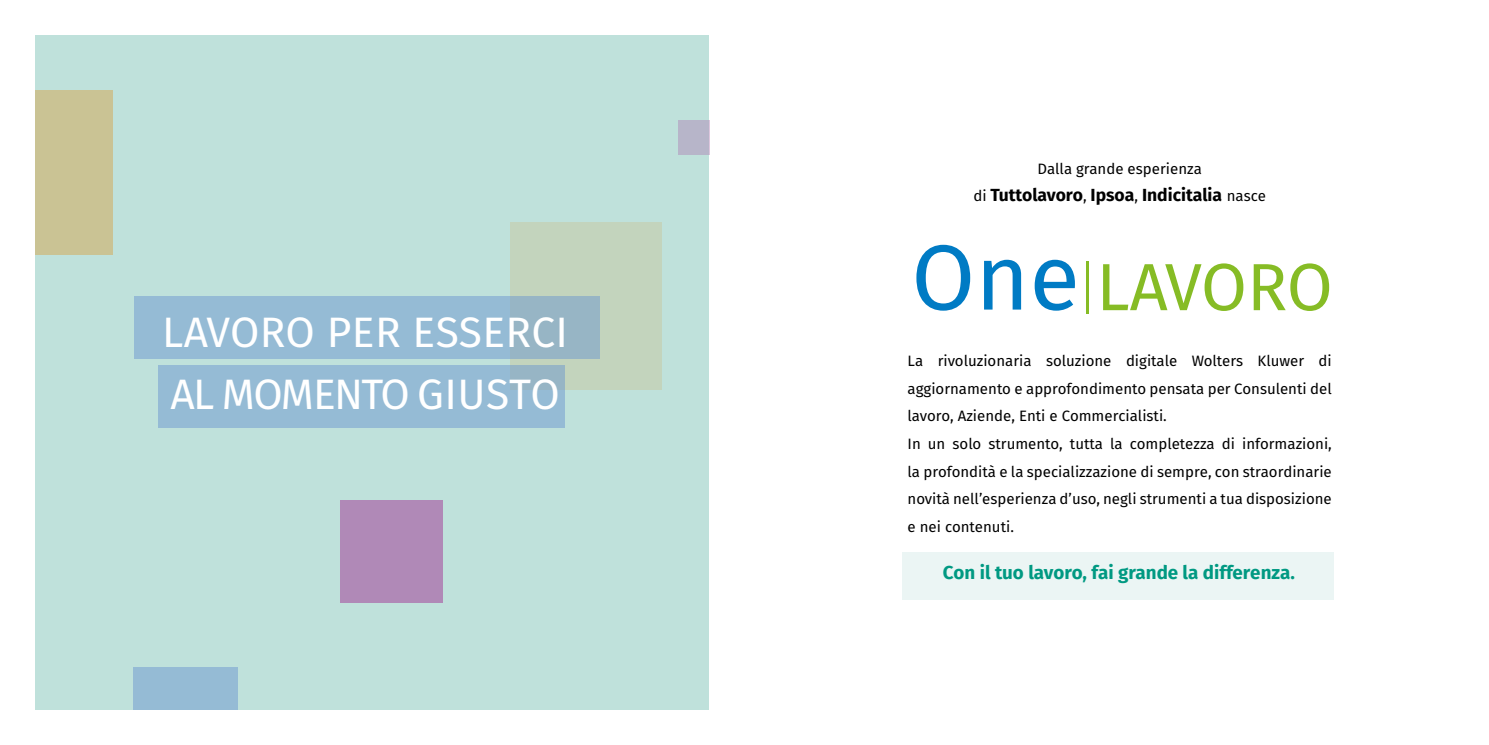
<style>
.page{position:relative;width:1489px;height:745px;background:#fff}
.page>*{position:absolute;margin:0;border:0;box-sizing:border-box;transform-origin:0 0}
.t1{font:92.38px "Fira Sans";color:#007bc4}
.t2{font:42.5px/62.5px "Fira Sans";color:#fff}
.t3{font:700 18.75px "Fira Sans";color:#009982}
.t4{font:700 17.5px "Fira Sans";color:#000}
.t5{font:15px/27.5px "Fira Sans";color:#000}
.s1{font-weight:400;font-size:15px}
</style>
<div class="page">
<div style="left:35px;top:35px;width:674px;height:674px;background:#bfe1db"></div>
<div style="left:510px;top:221px;width:152px;height:168px;background:#c3d4bd"></div>
<div style="left:902px;top:551px;width:431px;height:48px;background:#ebf5f4"></div>
<hr style="left:1086px;top:261px;width:2px;height:52px;background:#86bc25">
<svg style="left:1103px;top:263px;width:140px;height:48px"></svg>
<svg style="left:1253px;top:263px;width:75px;height:48px"></svg>
<div style="left:35px;top:90px;width:78px;height:165px;background:#cac394"></div>
<div style="left:340px;top:500px;width:103px;height:102px;background:#b089b7"></div>
<div style="left:135px;top:296px;width:464px;height:63px;background:linear-gradient(to right,#94bdd9,#96b7cb)"></div>
<div style="left:133px;top:666px;width:104px;height:43px;background:#95bbd5"></div>
<div style="left:678px;top:120px;width:31px;height:35px;background:#b7b5c9"></div>
<div style="left:158px;top:365px;width:407px;height:63px;background:#95bbd5"></div>
<h2 class="t2" style="left:162px;top:299px;width:407px">LAVORO PER ESSERCI<br>AL MOMENTO GIUSTO</h2>
<p class="t5" style="left:1037px;top:154px;width:166px">Dalla grande esperienza</p>
<p class="t4" style="left:973px;top:183px;width:294px"><span class="s1">di</span> Tuttolavoro<span class="s1">,</span> Ipsoa<span class="s1">,</span> Indicitalia <span class="s1">nasce</span></p>
<h1 class="t1" style="left:911px;top:207px;width:170px">One</h1>
<p class="t5" style="left:907px;top:347px;width:426px">La rivoluzionaria soluzione digitale Wolters Kluwer di aggiornamento e approfondimento pensata per Consulenti del lavoro, Aziende, Enti e Commercialisti.<br>In un solo strumento, tutta la completezza di informazioni, la profondità e la specializzazione di sempre, con straordinarie novità nell’esperienza d’uso, negli strumenti a tua disposizione e nei contenuti.</p>
<p class="t3" style="left:942px;top:559px;width:353px">Con il tuo lavoro, fai grande la differenza.</p>
</div>
